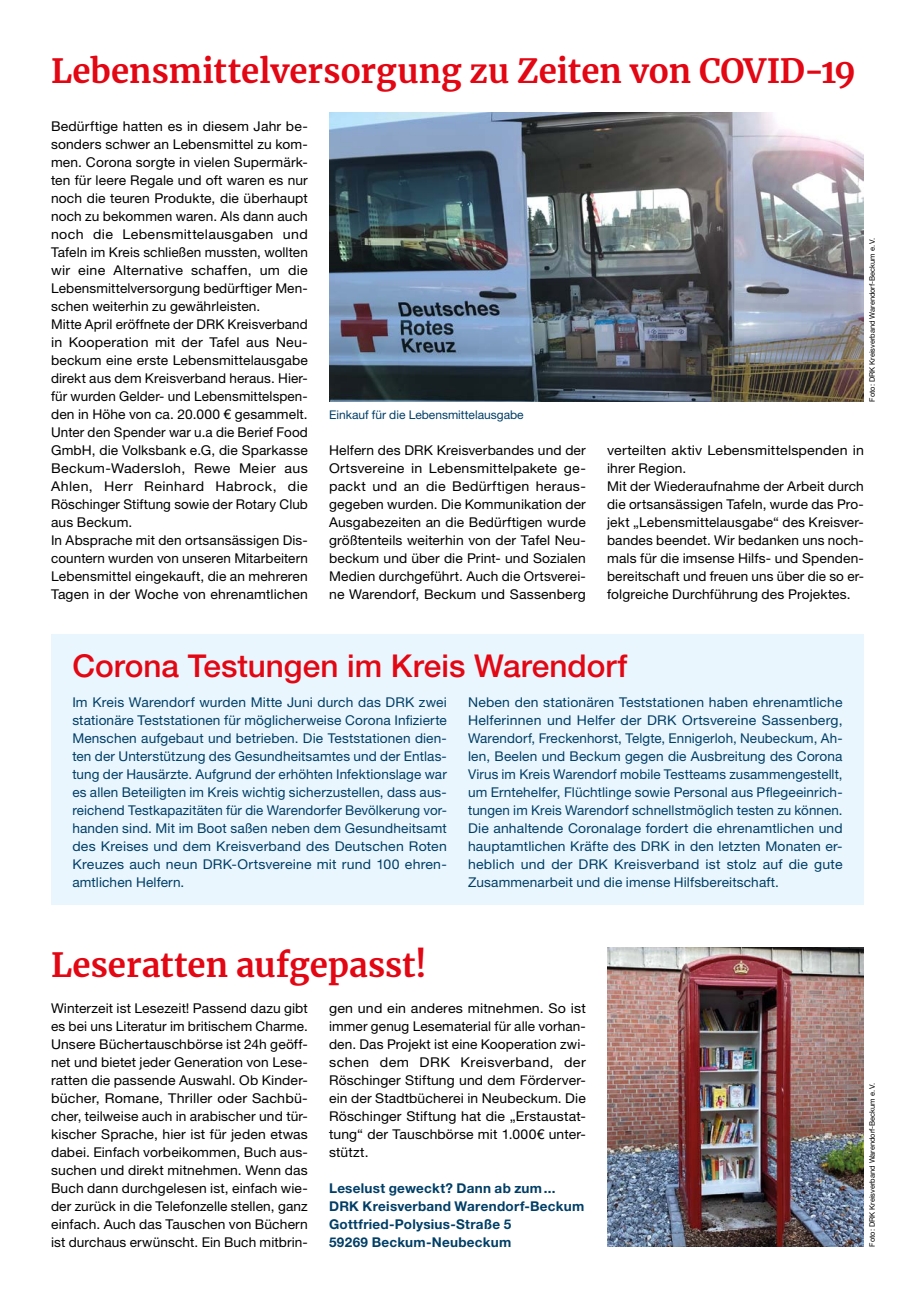
<style>
.page{position:relative;width:915px;height:1297px;background:#fff}
.page>*{position:absolute;margin:0;border:0;box-sizing:border-box;transform-origin:0 0}
.MGB_Headline{font:700 33px "Merriweather";color:#e30613}
.MGB_Headline-2{font:500 31.5px "Helvetica Neue LT Pro";color:#e30613}
.MGB_Copy{font:13.5px/18px "Helvetica Neue LT Pro";letter-spacing:.01em;color:#000;text-align:justify}
.MGB_Copy-2{font:13.5px/18px "Helvetica Neue LT Pro";letter-spacing:.01em;color:#003e66;text-align:justify}
.MGB_Copy-3{font:13.5px/18px "Helvetica Neue LT Pro";letter-spacing:.01em;color:#000;scale:1.05 1}
.MGB_Info{font:700 13.5px "Helvetica Neue LT Pro";letter-spacing:.02em;color:#003e66}
.MGB_BU{font:12px "Helvetica Neue LT Pro";color:#003e66}
.MGB_Fotocredits{font:7.5px "Helvetica Neue LT Pro";color:#000}
</style>
<div class="page">
<img style="left:329px;top:113px;width:534px;height:289px">
<div style="left:51px;top:635px;width:812px;height:270px;background:#eaf6fe"></div>
<img style="left:607px;top:947px;width:256px;height:300px">
<p class="MGB_Headline" style="left:51px;top:48px;width:806px">Lebensmittelversorgung zu Zeiten von COVID-19</p>
<p class="MGB_Copy" style="left:51px;top:116px;width:258px">Bedürftige hatten es in diesem Jahr be&shy;sonders schwer an Lebensmittel zu kom&shy;men. Corona sorgte in vielen Supermärk&shy;ten für leere Regale und oft waren es nur noch die teuren Produkte, die überhaupt noch zu bekommen waren. Als dann auch noch die Lebensmittelausgaben und Tafeln im Kreis schließen mussten, wollten wir eine Alternative schaffen, um die Lebensmittelversorgung bedürftiger Men&shy;schen weiterhin zu gewährleisten.</p>
<p class="MGB_Copy" style="left:51px;top:314px;width:258px">Mitte April eröffnete der DRK Kreisverband in Kooperation mit der Tafel aus Neu&shy;beckum eine erste Lebensmittelausgabe direkt aus dem Kreisverband heraus. Hier&shy;für wurden Gelder- und Lebensmittelspen&shy;den in Höhe von ca. 20.000 € gesammelt.<br>Unter den Spender war u.a die Berief Food GmbH, die Volksbank e.G, die Sparkasse Beckum-Wadersloh, Rewe Meier aus Ahlen, Herr Reinhard Habrock, die Röschinger Stiftung sowie der Rotary Club aus Beckum.</p>
<p class="MGB_Copy" style="left:51px;top:530px;width:258px">In Absprache mit den ortsansässigen Dis&shy;countern wurden von unseren Mitarbeitern Lebensmittel eingekauft, die an mehreren Tagen in der Woche von ehrenamtlichen</p>
<p class="MGB_Fotocredits" style="left:867px;top:402px;width:165px;rotate:-90deg">Foto: DRK Kreisverband Warendorf-Beckum e.V.</p>
<p class="MGB_BU" style="left:329px;top:407px;width:196px">Einkauf für die Lebensmittelausgabe</p>
<p class="MGB_Copy" style="left:329px;top:440px;width:258px">Helfern des DRK Kreisverbandes und der Ortsvereine in Lebensmittelpakete ge&shy;packt und an die Bedürftigen heraus&shy;gegeben wurden. Die Kommunikation der Ausgabezeiten an die Bedürftigen wurde größtenteils weiterhin von der Tafel Neu&shy;beckum und über die Print- und Sozialen Medien durchgeführt. Auch die Ortsverei&shy;ne Warendorf, Beckum und Sassenberg</p>
<p class="MGB_Copy-3" style="left:607px;top:440px;width:246px">verteilten aktiv Lebensmittelspenden in ihrer Region.</p>
<p class="MGB_Copy" style="left:607px;top:476px;width:258px">Mit der Wiederaufnahme der Arbeit durch die ortsansässigen Tafeln, wurde das Pro&shy;jekt „Lebensmittelausgabe“ des Kreisver&shy;bandes beendet. Wir bedanken uns noch&shy;mals für die imsense Hilfs- und Spenden&shy;bereitschaft und freuen uns über die so er&shy;folgreiche Durchführung des Projektes.</p>
<p class="MGB_Headline-2" style="left:72px;top:647px;width:556px">Corona Testungen im Kreis Warendorf</p>
<p class="MGB_Copy-2" style="left:72px;top:692px;width:376px">Im Kreis Warendorf wurden Mitte Juni durch das DRK zwei stationäre Teststationen für möglicherweise Corona Infizierte Menschen aufgebaut und betrieben. Die Teststationen dien&shy;ten der Unterstützung des Gesundheitsamtes und der Entlas&shy;tung der Hausärzte. Aufgrund der erhöhten Infektionslage war es allen Beteiligten im Kreis wichtig sicherzustellen, dass aus&shy;reichend Testkapazitäten für die Warendorfer Bevölkerung vor&shy;handen sind. Mit im Boot saßen neben dem Gesundheitsamt des Kreises und dem Kreisverband des Deutschen Roten Kreuzes auch neun DRK-Ortsvereine mit rund 100 ehren&shy;amtlichen Helfern.</p>
<p class="MGB_Copy-2" style="left:468px;top:692px;width:376px">Neben den stationären Teststationen haben ehrenamtliche Helferinnen und Helfer der DRK Ortsvereine Sassenberg, Warendorf, Freckenhorst, Telgte, Ennigerloh, Neubeckum, Ah&shy;len, Beelen und Beckum gegen die Ausbreitung des Corona Virus im Kreis Warendorf mobile Testteams zusammengestellt, um Erntehelfer, Flüchtlinge sowie Personal aus Pflegeeinrich&shy;tungen im Kreis Warendorf schnellstmöglich testen zu können.<br>Die anhaltende Coronalage fordert die ehrenamtlichen und hauptamtlichen Kräfte des DRK in den letzten Monaten er&shy;heblich und der DRK Kreisverband ist stolz auf die gute Zusammenarbeit und die imense Hilfsbereitschaft.</p>
<p class="MGB_Headline" style="left:51px;top:942px;width:377px">Leseratten aufgepasst!</p>
<p class="MGB_Copy" style="left:51px;top:998px;width:258px">Winterzeit ist Lesezeit! Passend dazu gibt es bei uns Literatur im britischem Charme.<br>Unsere Büchertauschbörse ist 24h geöff&shy;net und bietet jeder Generation von Lese&shy;ratten die passende Auswahl. Ob Kinder&shy;bücher, Romane, Thriller oder Sachbü&shy;cher, teilweise auch in arabischer und tür&shy;kischer Sprache, hier ist für jeden etwas dabei. Einfach vorbeikommen, Buch aus&shy;suchen und direkt mitnehmen. Wenn das Buch dann durchgelesen ist, einfach wie&shy;der zurück in die Telefonzelle stellen, ganz einfach. Auch das Tauschen von Büchern ist durchaus erwünscht. Ein Buch mitbrin-</p>
<p class="MGB_Copy-3" style="left:329px;top:998px;width:246px;text-align:justify">gen und ein anderes mitnehmen. So ist immer genug Lesematerial für alle vorhan&shy;den. Das Projekt ist eine Kooperation zwi&shy;schen dem DRK Kreisverband, der Röschinger Stiftung und dem Förderver&shy;ein der Stadtbücherei in Neubeckum. Die Röschinger Stiftung hat die „Erstaustat&shy;tung“ der Tauschbörse mit 1.000€ unter&shy;stützt.</p>
<p class="MGB_Info" style="left:329px;top:1179px;width:228px">Leselust geweckt? Dann ab zum...</p>
<p class="MGB_Info" style="left:329px;top:1197px;width:256px">DRK Kreisverband Warendorf-Beckum</p>
<p class="MGB_Info" style="left:329px;top:1215px;width:183px">Gottfried-Polysius-Straße 5</p>
<p class="MGB_Info" style="left:329px;top:1233px;width:184px">59269 Beckum-Neubeckum</p>
<p class="MGB_Fotocredits" style="left:867px;top:1247px;width:165px;rotate:-90deg">Foto: DRK Kreisverband Warendorf-Beckum e.V.</p>
</div>
